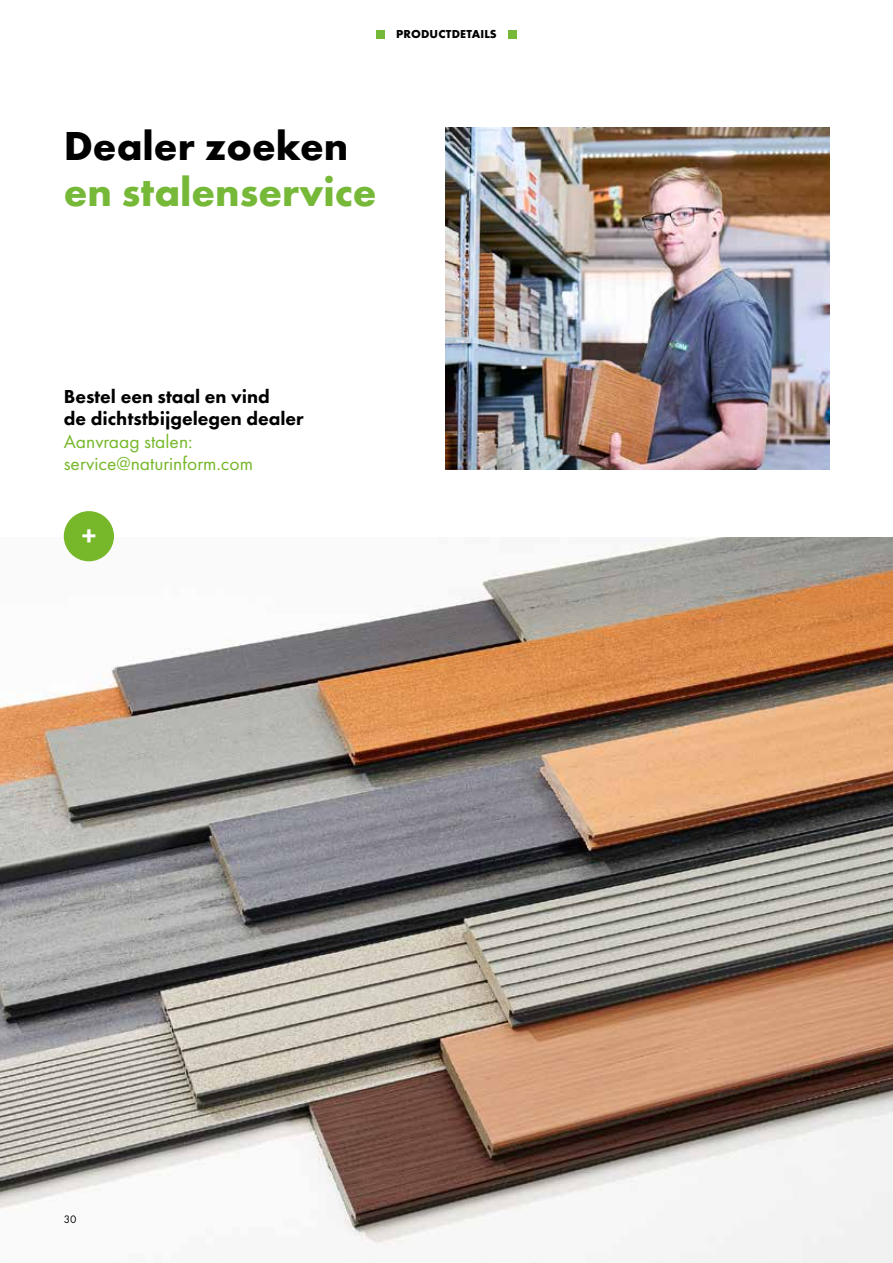
<style>
.page{position:relative;width:893px;height:1263px;background:#fff}
.page>*{position:absolute;margin:0;border:0;box-sizing:border-box;transform-origin:0 0}
.t1{font:700 42px "Futura PT";color:#76b837}
.t2{font:700 42px "Futura PT";color:#000}
.t3{font:700 27.45px "The Sans C5";color:#fff}
.t4{font:800 19.5px/22.5px "Futura PT";color:#000}
.t5{font:19.5px/22.5px "Futura PT";color:#76b82a}
.t6{font:700 12px "Futura PT";letter-spacing:.01em;color:#000}
.t7{font:11.25px "Futura PT";color:#000}
</style>
<div class="page">
<img style="left:0;top:538px;width:893px;height:725px">
<img style="left:446px;top:128px;width:383px;height:342px">
<div style="left:376px;top:30px;width:8px;height:8px;background:#76b837"></div>
<div style="left:509px;top:30px;width:8px;height:8px;background:#76b837"></div>
<div style="left:64px;top:511px;width:50px;height:50px;background:#76b82a;border-radius:50%"></div>
<p class="t6" style="left:396px;top:27px;width:102px">PRODUCTDETAILS</p>
<h1 class="t2" style="left:64px;top:118px;width:286px">Dealer zoeken</h1>
<h1 class="t1" style="left:64px;top:165px;width:314px">en stalenservice</h1>
<p class="t4" style="left:64px;top:385px;width:241px">Bestel een staal en vind<br>de dichtstbijgelegen dealer</p>
<p class="t5" style="left:64px;top:430px;width:191px">Aanvraag stalen: service@naturinform.com</p>
<h2 class="t3" style="left:81px;top:517px;width:17px">+</h2>
<p class="t7" style="left:64px;top:1212px;width:14px">30</p>
</div>
